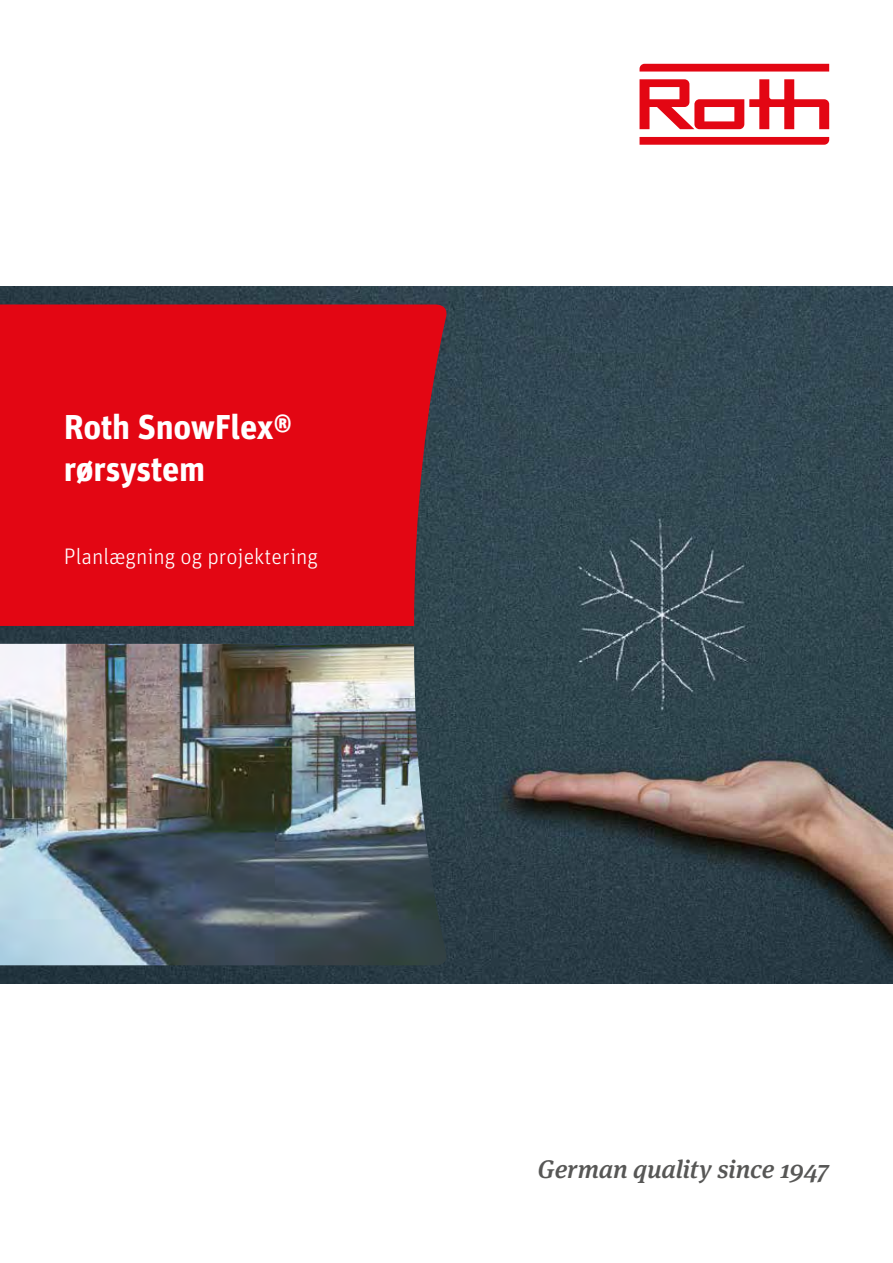
<style>
.page{position:relative;width:893px;height:1263px;background:#fff}
.page>*{position:absolute;margin:0;border:0;box-sizing:border-box;transform-origin:0 0}
.t1{font:700 34.5px/41.5px "Unit OT";letter-spacing:-.01em;color:#fff}
.t2{font:italic 500 25.5px "Meta Serif OT";letter-spacing:-.005em;color:#575756}
.t3{font:300 22.5px "Unit OT";color:#fff}
</style>
<div class="page">
<svg style="left:639px;top:137px;width:190px;height:8px;background:#e4101c"></svg>
<svg style="left:639px;top:64px;width:190px;height:8px;background:#e41521"></svg>
<svg style="left:639px;top:79px;width:190px;height:50px"></svg>
<img style="left:0;top:287px;width:893px;height:696px">
<div style="left:0;top:304px;width:449px;height:322px;background:#e30613"></div>
<img style="left:0;top:644px;width:448px;height:321px">
<h1 class="t1" style="left:64px;top:406px;width:230px">Roth SnowFlex® rørsystem</h1>
<p class="t3" style="left:64px;top:542px;width:256px">Planlægning og projektering</p>
<p class="t2" style="left:537px;top:1153px;width:293px">German quality since 1947</p>
</div>
